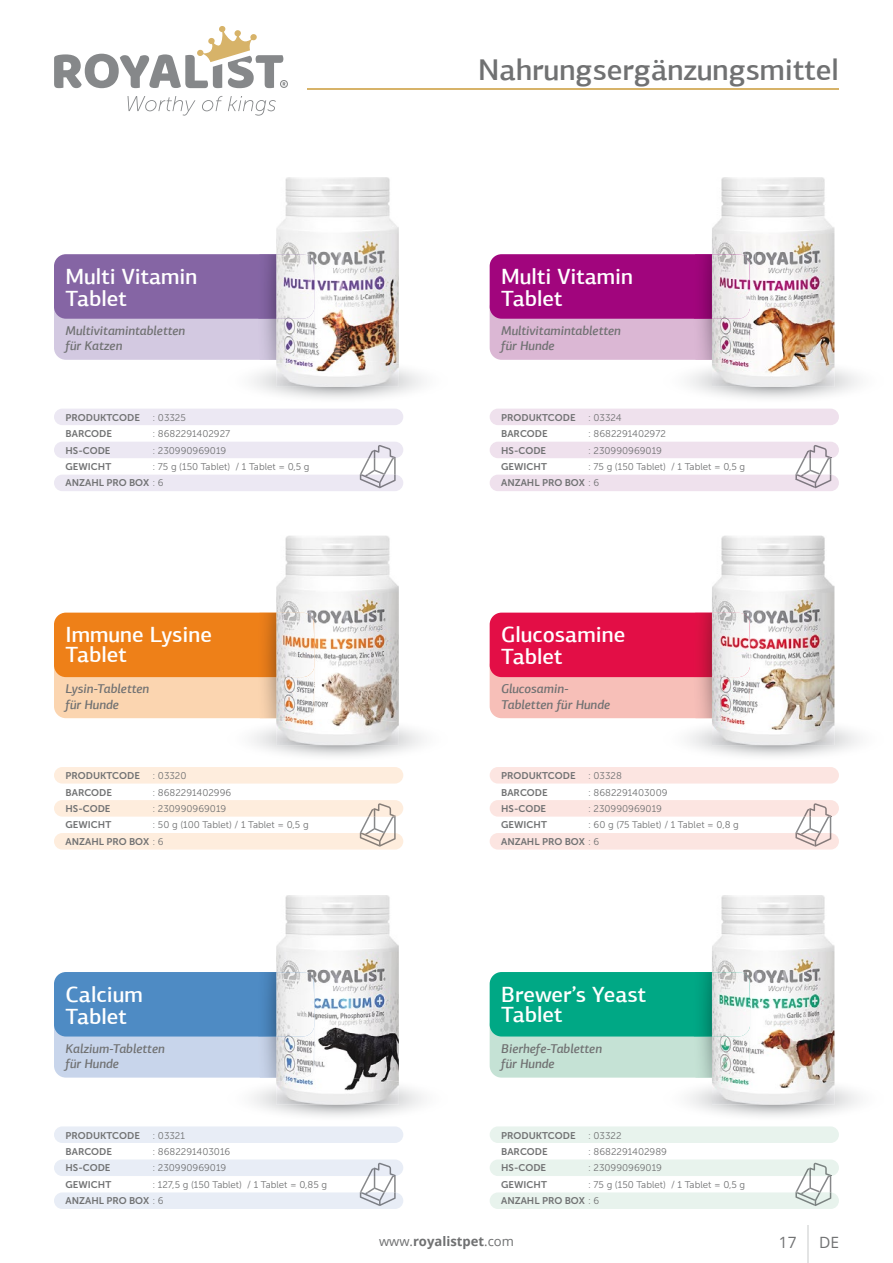
<style>
.page{position:relative;width:893px;height:1263px;background:#fff}
.page>*{position:absolute;margin:0;border:0;box-sizing:border-box;transform-origin:0 0}
.t1{font:500 30px "PF Agora Sans Pro";color:#707172}
.t2{font:500 22.05px/22px "PF Agora Sans Pro";color:#fff}
.t3{font:15.6px "Open Sans";color:#707172}
.t4{font:700 13.05px "Open Sans";color:#707172}
.t5{font:italic 500 12.75px/15.3px "PF Agora Sans Pro";color:#707172}
.t6{font:9.75px/16.4px "Museo Sans 300";color:#707172}
.t7{font:9.75px/16.4px "Museo Sans 700";color:#707172}
.s1{font-family:"Museo Sans 300"}
.s2{font-weight:400}
</style>
<div class="page">
<svg style="left:54px;top:26px;width:234px;height:62px"></svg>
<svg style="left:128px;top:96px;width:67px;height:20px"></svg>
<svg style="left:202px;top:96px;width:20px;height:15px"></svg>
<svg style="left:228px;top:96px;width:48px;height:20px"></svg>
<hr style="left:807px;top:1226px;width:1px;height:37px;background:#e3e4e4">
<div style="left:54px;top:1013px;width:260px;height:64px;background:#c8d5eb;border-radius:12px"></div>
<div style="left:54px;top:972px;width:260px;height:64px;background:#4e8bc4;border-radius:12px"></div>
<div style="left:54px;top:1126px;width:349px;height:17px;background:#e8edf6;border-radius:8px"></div>
<div style="left:54px;top:1159px;width:349px;height:17px;background:#e8edf6;border-radius:8px"></div>
<div style="left:54px;top:1192px;width:349px;height:17px;background:#e8edf6;border-radius:8px"></div>
<svg style="left:360px;top:1163px;width:37px;height:43px"></svg>
<img style="left:276px;top:895px;width:123px;height:183px">
<img style="left:313px;top:1036px;width:1px;height:35px">
<img style="left:303px;top:1036px;width:10px;height:41px">
<img style="left:276px;top:972px;width:38px;height:64px">
<img style="left:276px;top:1078px;width:123px;height:26px">
<div style="left:54px;top:654px;width:260px;height:64px;background:#fbd5b0;border-radius:12px"></div>
<div style="left:54px;top:613px;width:260px;height:64px;background:#ee8018;border-radius:12px"></div>
<div style="left:54px;top:767px;width:349px;height:16px;background:#feeddd;border-radius:8px"></div>
<div style="left:54px;top:800px;width:349px;height:17px;background:#feeddd;border-radius:8px"></div>
<div style="left:54px;top:833px;width:349px;height:16px;background:#feeddd;border-radius:8px"></div>
<svg style="left:360px;top:803px;width:37px;height:44px"></svg>
<img style="left:276px;top:536px;width:123px;height:183px">
<img style="left:313px;top:677px;width:1px;height:35px">
<img style="left:303px;top:677px;width:10px;height:41px">
<img style="left:276px;top:613px;width:38px;height:64px">
<img style="left:276px;top:719px;width:123px;height:26px">
<div style="left:490px;top:295px;width:260px;height:65px;background:#dbb7d4;border-radius:12px"></div>
<div style="left:490px;top:254px;width:260px;height:65px;background:#a1057d;border-radius:12px"></div>
<div style="left:490px;top:409px;width:349px;height:16px;background:#efe1ed;border-radius:8px"></div>
<div style="left:490px;top:442px;width:349px;height:16px;background:#efe1ed;border-radius:8px"></div>
<div style="left:490px;top:475px;width:349px;height:16px;background:#efe1ed;border-radius:8px"></div>
<svg style="left:795px;top:445px;width:37px;height:43px"></svg>
<img style="left:694px;top:254px;width:18px;height:106px">
<img style="left:712px;top:177px;width:122px;height:184px">
<img style="left:712px;top:319px;width:38px;height:41px">
<img style="left:712px;top:254px;width:38px;height:65px">
<img style="left:712px;top:361px;width:122px;height:26px">
<div style="left:490px;top:1013px;width:260px;height:64px;background:#c5e2d5;border-radius:12px"></div>
<div style="left:490px;top:972px;width:260px;height:64px;background:#00a885;border-radius:12px"></div>
<div style="left:490px;top:1126px;width:349px;height:17px;background:#e8f3ed;border-radius:8px"></div>
<div style="left:490px;top:1159px;width:349px;height:17px;background:#e8f3ed;border-radius:8px"></div>
<div style="left:490px;top:1192px;width:349px;height:17px;background:#e8f3ed;border-radius:8px"></div>
<svg style="left:795px;top:1163px;width:37px;height:43px"></svg>
<img style="left:694px;top:972px;width:18px;height:105px">
<img style="left:712px;top:895px;width:122px;height:183px">
<img style="left:749px;top:1036px;width:1px;height:35px">
<img style="left:738px;top:1036px;width:11px;height:41px">
<img style="left:712px;top:972px;width:38px;height:64px">
<img style="left:712px;top:1078px;width:122px;height:26px">
<div style="left:490px;top:654px;width:260px;height:64px;background:#f7bfb8;border-radius:12px"></div>
<div style="left:490px;top:613px;width:260px;height:64px;background:#e30e46;border-radius:12px"></div>
<div style="left:490px;top:767px;width:349px;height:16px;background:#fce5e1;border-radius:8px"></div>
<div style="left:490px;top:800px;width:349px;height:17px;background:#fce5e1;border-radius:8px"></div>
<div style="left:490px;top:833px;width:349px;height:16px;background:#fce5e1;border-radius:8px"></div>
<svg style="left:795px;top:803px;width:37px;height:44px"></svg>
<img style="left:694px;top:613px;width:18px;height:105px">
<img style="left:712px;top:536px;width:122px;height:183px">
<img style="left:749px;top:677px;width:1px;height:35px">
<img style="left:738px;top:677px;width:11px;height:41px">
<img style="left:712px;top:613px;width:38px;height:64px">
<img style="left:712px;top:719px;width:122px;height:26px">
<div style="left:54px;top:295px;width:260px;height:65px;background:#d3c9e1;border-radius:12px"></div>
<div style="left:54px;top:254px;width:260px;height:65px;background:#8565a4;border-radius:12px"></div>
<div style="left:54px;top:409px;width:349px;height:16px;background:#ece8f3;border-radius:8px"></div>
<div style="left:54px;top:442px;width:349px;height:16px;background:#ece8f3;border-radius:8px"></div>
<div style="left:54px;top:475px;width:349px;height:16px;background:#ece8f3;border-radius:8px"></div>
<svg style="left:360px;top:445px;width:36px;height:43px"></svg>
<img style="left:258px;top:254px;width:18px;height:106px">
<img style="left:276px;top:177px;width:123px;height:184px">
<img style="left:276px;top:319px;width:38px;height:41px">
<img style="left:276px;top:254px;width:38px;height:65px">
<img style="left:276px;top:361px;width:123px;height:26px">
<hr style="left:307px;top:89px;width:532px;height:1px;background:#d7b369">
<h1 class="t1" style="left:478px;top:51px;width:362px">Nahrungsergänzungsmittel</h1>
<h2 class="t2" style="left:66px;top:265px;width:133px">Multi Vitamin<br>Tablet</h2>
<h3 class="t5" style="left:66px;top:323px;width:121px">Multivitamintabletten für Katzen</h3>
<p class="t7" style="left:66px;top:409px;width:100px">PRODUKTCODE<br>BARCODE<br>HS-CODE<br>GEWICHT<br>ANZAHL PRO BOX <span class="s1">: 6</span></p>
<p class="t6" style="left:152px;top:409px;width:159px">: 03325<br>: 8682291402927<br>: 230990969019<br>: 75 g (150 Tablet) / 1 Tablet = 0,5 g</p>
<h2 class="t2" style="left:66px;top:625px;width:148px;line-height:19.8px">Immune Lysine<br>Tablet</h2>
<h3 class="t5" style="left:66px;top:681px;width:85px">Lysin-Tabletten für Hunde</h3>
<p class="t7" style="left:66px;top:767px;width:100px">PRODUKTCODE<br>BARCODE<br>HS-CODE<br>GEWICHT<br>ANZAHL PRO BOX <span class="s1">: 6</span></p>
<p class="t6" style="left:152px;top:768px;width:158px">: 03320<br>: 8682291402996<br>: 230990969019<br>: 50 g (100 Tablet) / 1 Tablet = 0,5 g</p>
<h2 class="t2" style="left:501px;top:265px;width:133px">Multi Vitamin<br>Tablet</h2>
<h3 class="t5" style="left:501px;top:323px;width:121px">Multivitamintabletten für Hunde</h3>
<p class="t7" style="left:501px;top:409px;width:100px">PRODUKTCODE<br>BARCODE<br>HS-CODE<br>GEWICHT<br>ANZAHL PRO BOX <span class="s1">: 6</span></p>
<p class="t6" style="left:588px;top:409px;width:159px">: 03324<br>: 8682291402972<br>: 230990969019<br>: 75 g (150 Tablet) / 1 Tablet = 0,5 g</p>
<h2 class="t2" style="left:501px;top:624px;width:125px">Glucosamine<br>Tablet</h2>
<h3 class="t5" style="left:501px;top:681px;width:110px">Glucosamin-<br>Tabletten für Hunde</h3>
<p class="t7" style="left:501px;top:767px;width:100px">PRODUKTCODE<br>BARCODE<br>HS-CODE<br>GEWICHT<br>ANZAHL PRO BOX <span class="s1">: 6</span></p>
<p class="t6" style="left:588px;top:768px;width:152px">: 03328<br>: 8682291403009<br>: 230990969019<br>: 60 g (75 Tablet) / 1 Tablet = 0,8 g</p>
<h2 class="t2" style="left:66px;top:983px;width:79px">Calcium<br>Tablet</h2>
<h3 class="t5" style="left:66px;top:1041px;width:101px">Kalzium-Tabletten für Hunde</h3>
<p class="t7" style="left:66px;top:1127px;width:100px">PRODUKTCODE<br>BARCODE<br>HS-CODE<br>GEWICHT<br>ANZAHL PRO BOX <span class="s1">: 6</span></p>
<p class="t6" style="left:152px;top:1127px;width:176px">: 03321<br>: 8682291403016<br>: 230990969019<br>: 127,5 g (150 Tablet) / 1 Tablet = 0,85 g</p>
<h2 class="t2" style="left:501px;top:984px;width:146px;line-height:19.8px">Brewer’s Yeast<br>Tablet</h2>
<h3 class="t5" style="left:501px;top:1041px;width:103px">Bierhefe-Tabletten für Hunde</h3>
<p class="t7" style="left:501px;top:1127px;width:100px">PRODUKTCODE<br>BARCODE<br>HS-CODE<br>GEWICHT<br>ANZAHL PRO BOX <span class="s1">: 6</span></p>
<p class="t6" style="left:588px;top:1127px;width:159px">: 03322<br>: 8682291402989<br>: 230990969019<br>: 75 g (150 Tablet) / 1 Tablet = 0,5 g</p>
<h3 class="t4" style="left:379px;top:1232px;width:136px"><span class="s2">www.</span>royalistpet<span class="s2">.com</span></h3>
<h3 class="t3" style="left:779px;top:1232px;width:19px">17</h3>
<h3 class="t3" style="left:819px;top:1232px;width:21px">DE</h3>
</div>
